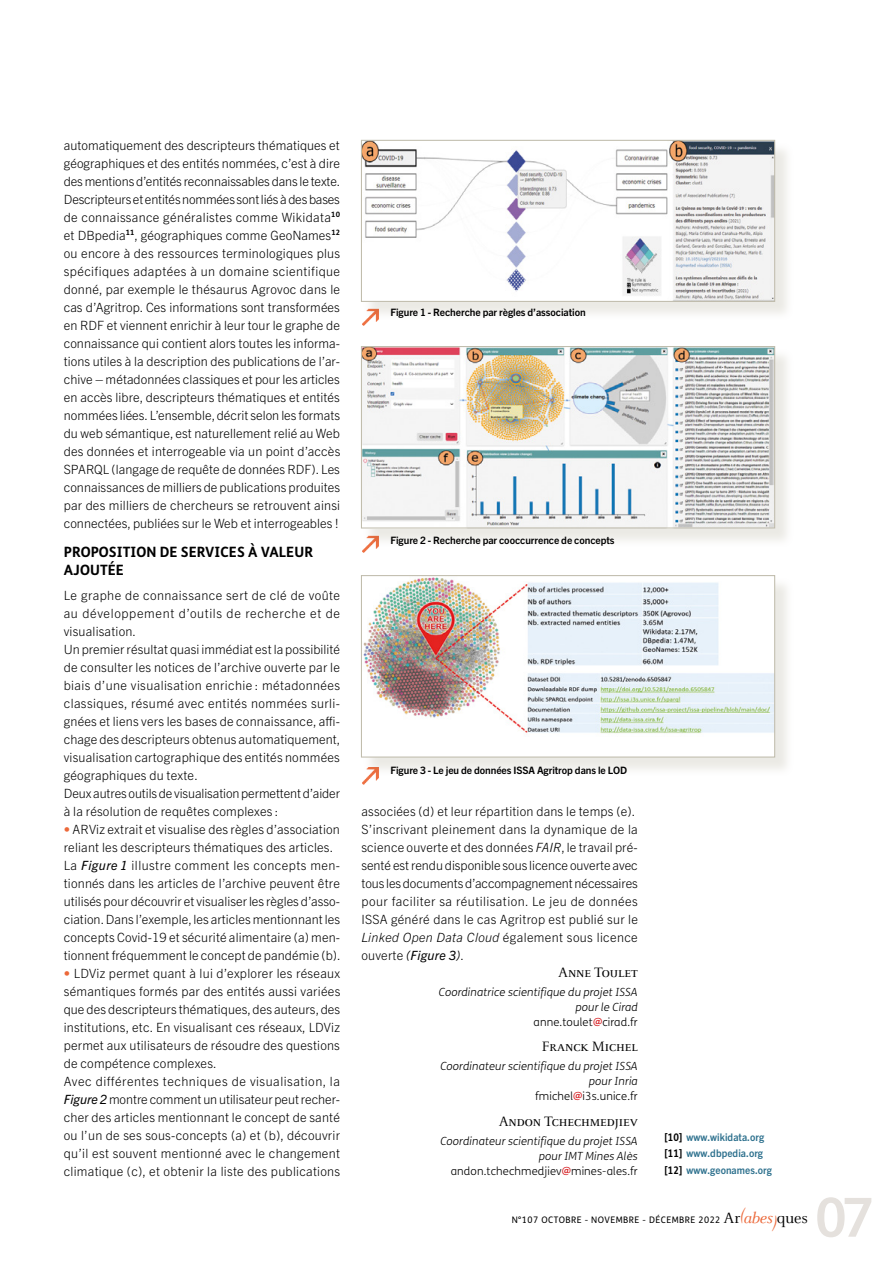
<style>
.page{position:relative;width:893px;height:1263px;background:#fff}
.page>*{position:absolute;margin:0;border:0;box-sizing:border-box;transform-origin:0 0}
.t1{font:700 54px "Trade Gothic Next LT Pro";color:#e5e1dd}
.Signature_nom{font:15px "Celeste Pro";letter-spacing:-.005em;color:#000}
.Inter_ABES{font:700 14.25px/18px "FS Me";letter-spacing:.005em;color:#000}
.TEXTE_COUrant_Trade{font:300 12.75px/18px "Trade Gothic Next LT Pro";letter-spacing:.015em;color:#000;text-align:justify}
.TEXTE_COUrant_Trade-2{font:300 12.75px/18px "Trade Gothic Next LT Pro";letter-spacing:-.01em;color:#000}
.Signature{font:italic 300 11.25px/15px "FS Me";letter-spacing:.01em;color:#000;text-align:right}
.Signature-2{font:300 11.25px "FS Me";letter-spacing:.01em;color:#000}
.Inter_ABES-2{font:700 10.5px "Trade Gothic Next LT Pro";letter-spacing:.005em;color:#2e718e;scale:.95 1}
.Lelegende{font:700 10.2px "Trade Gothic Next LT Pro";letter-spacing:-.005em;color:#000}
.t2{font:9px "FS Me";letter-spacing:.05em;color:#000}
.s1{color:#ec6839}
.s2{font-weight:400;font-style:italic}
.s3{font-style:italic}
.s4{font-weight:400;color:#d51c20}
.s5{font-family:"FS Me";color:#000}
.s6{font-family:"Celeste Pro";font-size:16.5px}
.s7{font-family:"Celeste Pro";font-style:italic;font-size:16.5px;color:#ec6839}
</style>
<div class="page">
<div style="left:363px;top:348px;width:431px;height:199px;background:#c0bcac;opacity:.31"></div>
<img style="left:363px;top:348px;width:410px;height:178px">
<div style="left:361px;top:346px;width:414px;height:182px;border:1px solid #c0bcac"></div>
<div style="left:363px;top:577px;width:431px;height:199px;background:#c0bcac;opacity:.31"></div>
<div style="left:361px;top:576px;width:414px;height:181px;background:#fff"></div>
<img style="left:363px;top:577px;width:410px;height:157px">
<div style="left:361px;top:575px;width:414px;height:182px;border:1px solid #c0bcac"></div>
<div style="left:363px;top:142px;width:431px;height:179px;background:#c0bcac;opacity:.31"></div>
<img style="left:363px;top:142px;width:410px;height:158px">
<div style="left:361px;top:140px;width:414px;height:162px;border:1px solid #c0bcac"></div>
<img style="left:362px;top:305px;width:28px;height:21px">
<img style="left:362px;top:532px;width:28px;height:21px">
<img style="left:362px;top:764px;width:28px;height:21px">
<p class="TEXTE_COUrant_Trade" style="left:64px;top:135px;width:278px">automatiquement des descripteurs thématiques et géographiques et des entités nommées, c’est à dire des mentions d’entités reconnaissables dans le texte.</p>
<p class="TEXTE_COUrant_Trade" style="left:64px;top:189px;width:278px">Descripteurs et entités nommées sont liés à des bases de connaissance généralistes comme Wikidata<sup>10 </sup>et DBpedia<sup>11</sup>, géographiques comme GeoNames<sup>12 </sup>ou encore à des ressources terminologiques plus spécifiques adaptées à un domaine scientifique donné, par exemple le thésaurus Agrovoc dans le cas d’Agritrop. Ces informations sont transformées en RDF et viennent enrichir à leur tour le graphe de connaissance qui contient alors toutes les informa&shy;tions utiles à la description des publications de l’ar&shy;chive – métadonnées classiques et pour les articles en accès libre, descripteurs thématiques et entités nommées liées. L’ensemble, décrit selon les formats du web sémantique, est naturellement relié au Web des données et interrogeable via un point d’accès SPARQL (langage de requête de données RDF). Les connaissances de milliers de publications produites par des milliers de chercheurs se retrouvent ainsi connectées, publiées sur le Web et interrogeables !</p>
<p class="Inter_ABES" style="left:64px;top:543px;width:251px">PROPOSITION DE SERVICES À VALEUR<br>AJOUTÉE</p>
<p class="TEXTE_COUrant_Trade" style="left:64px;top:585px;width:278px">Le graphe de connaissance sert de clé de voûte au développement d’outils de recherche et de visualisation.</p>
<p class="TEXTE_COUrant_Trade" style="left:64px;top:639px;width:278px">Un premier résultat quasi immédiat est la possibilité de consulter les notices de l’archive ouverte par le biais d’une visualisation enrichie : métadonnées classiques, résumé avec entités nommées surli&shy;gnées et liens vers les bases de connaissance, affi&shy;chage des descripteurs obtenus automatiquement, visualisation cartographique des entités nommées géographiques du texte.</p>
<p class="TEXTE_COUrant_Trade-2" style="left:64px;top:783px;width:278px">Deux autres outils de visualisation permettent d’aider à la résolution de requêtes complexes :</p>
<p class="TEXTE_COUrant_Trade" style="left:64px;top:819px;width:278px"><span class="s1">•</span> ARViz extrait et visualise des règles d’association reliant les descripteurs thématiques des articles.</p>
<p class="TEXTE_COUrant_Trade" style="left:64px;top:855px;width:278px">La <span class="s2">Figure 1</span> illustre comment les concepts men&shy;tionnés dans les articles de l’archive peuvent être utilisés pour découvrir et visualiser les règles d’asso&shy;ciation. Dans l’exemple, les articles mentionnant les concepts Covid-19 et sécurité alimentaire (a) men&shy;tionnent fréquemment le concept de pandémie (b).</p>
<p class="TEXTE_COUrant_Trade" style="left:64px;top:963px;width:278px"><span class="s1">•</span> LDViz permet quant à lui d’explorer les réseaux sémantiques formés par des entités aussi variées que des descripteurs thématiques, des auteurs, des institutions, etc. En visualisant ces réseaux, LDViz permet aux utilisateurs de résoudre des questions de compétence complexes.</p>
<p class="TEXTE_COUrant_Trade" style="left:64px;top:1071px;width:278px">Avec différentes techniques de visualisation, la <span class="s2">Figure 2</span> montre comment un utilisateur peut recher&shy;cher des articles mentionnant le concept de santé ou l’un de ses sous-concepts (a) et (b), découvrir qu’il est souvent mentionné avec le changement climatique (c), et obtenir la liste des publications</p>
<p class="Lelegende" style="left:390px;top:305px;width:197px">Figure 1 - Recherche par règles d’association</p>
<p class="Lelegende" style="left:390px;top:533px;width:226px">Figure 2 - Recherche par cooccurrence de concepts</p>
<p class="Lelegende" style="left:390px;top:763px;width:238px">Figure 3 - Le jeu de données ISSA Agritrop dans le LOD</p>
<p class="TEXTE_COUrant_Trade" style="left:361px;top:801px;width:276px">associées (d) et leur répartition dans le temps (e).</p>
<p class="TEXTE_COUrant_Trade" style="left:361px;top:819px;width:278px">S’inscrivant pleinement dans la dynamique de la science ouverte et des données <span class="s3">FAIR</span>, le travail pré&shy;senté est rendu disponible sous licence ouverte avec tous les documents d’accompagnement nécessaires pour faciliter sa réutilisation. Le jeu de données ISSA généré dans le cas Agritrop est publié sur le <span class="s3">Linked Open Data Cloud</span> également sous licence ouverte <span class="s3">(</span><span class="s2">Figure 3</span><span class="s3">)</span>.</p>
<p class="Signature_nom" style="left:558px;top:963px;width:81px">Anne Toulet</p>
<p class="Signature" style="left:439px;top:984px;width:200px">Coordinatrice scientifique du projet ISSA pour le Cirad</p>
<p class="Signature-2" style="left:534px;top:1014px;width:106px">anne.toulet<span class="s4">@</span>cirad.fr</p>
<p class="Signature_nom" style="left:542px;top:1038px;width:97px">Franck Michel</p>
<p class="Signature" style="left:441px;top:1058px;width:199px">Coordinateur scientifique du projet ISSA pour Inria</p>
<p class="Signature-2" style="left:535px;top:1089px;width:104px">fmichel<span class="s4">@</span>i3s.unice.fr</p>
<p class="Signature_nom" style="left:499px;top:1112px;width:141px">Andon Tchechmedjiev</p>
<p class="Signature" style="left:441px;top:1133px;width:199px">Coordinateur scientifique du projet ISSA pour IMT Mines Alès</p>
<p class="Signature-2" style="left:451px;top:1163px;width:189px">andon.tchechmedjiev<span class="s4">@</span>mines-ales.fr</p>
<p class="Inter_ABES-2" style="left:665px;top:1129px;width:106px"><span class="s5">[10]</span> www.wikidata.org</p>
<p class="Inter_ABES-2" style="left:665px;top:1146px;width:105px"><span class="s5">[11]</span> www.dbpedia.org</p>
<p class="Inter_ABES-2" style="left:665px;top:1163px;width:114px"><span class="s5">[12]</span> www.geonames.org</p>
<p class="t2" style="left:512px;top:1213px;width:298px">N°107 OCTOBRE - NOVEMBRE - DÉCEMBRE 2022 <span class="s6">Ar</span><sup>(</sup><span class="s7">abes)</span><span class="s6">ques</span></p>
<p class="t1" style="left:815px;top:1179px;width:59px">07</p>
</div>
